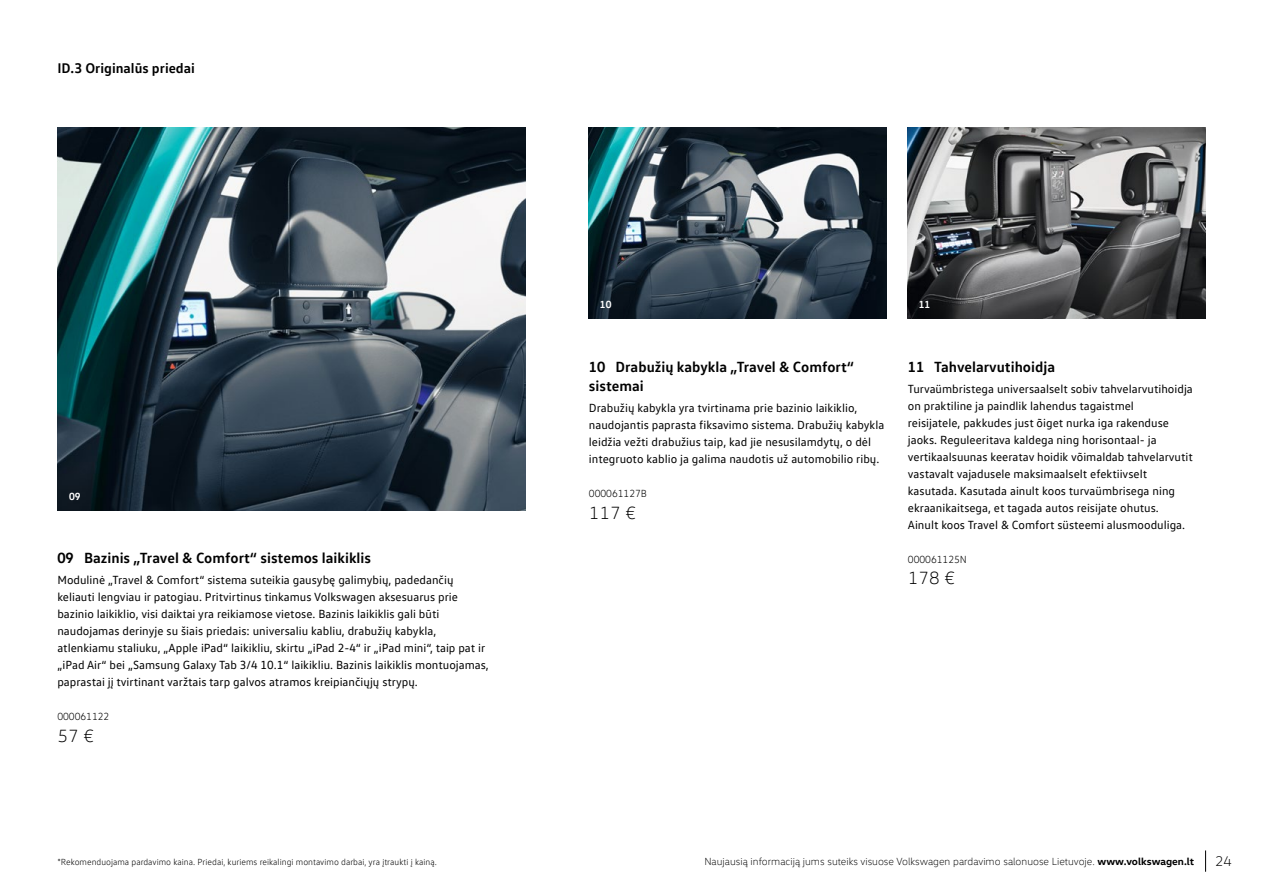
<style>
.page{position:relative;width:1263px;height:893px;background:#fff}
.page>*{position:absolute;margin:0;border:0;box-sizing:border-box;transform-origin:0 0}
.AKSE_cena{font:300 18px "VW Head";color:#000}
.jauns_10_13{font:700 15px/19.5px "VW Text";color:#000}
.t1{font:700 14.25px "VW Text";color:#000}
.t2{font:300 14.25px "VW Head";color:#000}
.pamats_nelīdzens_4mm{font:12px/17px "VW Text";color:#000}
.t3{font:300 10.5px "VW Head";color:#000}
.AKSE_kods{font:300 10.5px "VW Text";color:#000}
.cena_M{font:700 10.5px "VW Text";color:#fff}
.t4{font:300 9px "VW Text";color:#000}
.s1{font-weight:700}
</style>
<div class="page">
<svg style="left:1205px;top:850px;width:1px;height:22px"></svg>
<img style="left:57px;top:128px;width:468px;height:382px">
<img style="left:908px;top:128px;width:297px;height:191px">
<img style="left:589px;top:128px;width:298px;height:191px">
<p class="t1" style="left:57px;top:59px;width:139px">ID.3 Originalūs priedai</p>
<p class="cena_M" style="left:69px;top:489px;width:13px">09</p>
<p class="jauns_10_13" style="left:57px;top:547px;width:315px">09 Bazinis „Travel &amp; Comfort“ sistemos laikiklis</p>
<p class="pamats_nelīdzens_4mm" style="left:57px;top:571px;width:433px">Modulinė „Travel &amp; Comfort“ sistema suteikia gausybę galimybių, padedančių keliauti lengviau ir patogiau. Pritvirtinus tinkamus Volkswagen aksesuarus prie bazinio laikiklio, visi daiktai yra reikiamose vietose. Bazinis laikiklis gali būti naudojamas derinyje su šiais priedais: universaliu kabliu, drabužių kabykla, atlenkiamu staliuku, „Apple iPad“ laikikliu, skirtu „iPad 2-4“ ir „iPad mini“, taip pat ir „iPad Air“ bei „Samsung Galaxy Tab 3/4 10.1“ laikikliu. Bazinis laikiklis montuojamas, paprastai jį tvirtinant varžtais tarp galvos atramos kreipiančiųjų strypų.</p>
<p class="AKSE_kods" style="left:57px;top:710px;width:53px">000061122</p>
<p class="AKSE_cena" style="left:57px;top:725px;width:38px">57 €</p>
<p class="t4" style="left:57px;top:856px;width:381px">*Rekomenduojama pardavimo kaina. Priedai, kuriems reikalingi montavimo darbai, yra įtraukti į kainą.</p>
<p class="cena_M" style="left:600px;top:298px;width:13px">10</p>
<p class="cena_M" style="left:919px;top:298px;width:13px">11</p>
<p class="jauns_10_13" style="left:589px;top:356px;width:267px">10 Drabužių kabykla „Travel &amp; Comfort“ sistemai</p>
<p class="pamats_nelīdzens_4mm" style="left:589px;top:399px;width:297px">Drabužių kabykla yra tvirtinama prie bazinio laikiklio, naudojantis paprasta fiksavimo sistema. Drabužių kabykla leidžia vežti drabužius taip, kad jie nesusilamdytų, o dėl integruoto kablio ja galima naudotis už automobilio ribų.</p>
<p class="AKSE_kods" style="left:589px;top:488px;width:60px">000061127B</p>
<p class="AKSE_cena" style="left:589px;top:502px;width:49px">117 €</p>
<p class="jauns_10_13" style="left:908px;top:356px;width:149px">11 Tahvelarvutihoidja</p>
<p class="pamats_nelīdzens_4mm" style="left:908px;top:380px;width:286px">Turvaümbristega universaalselt sobiv tahvelarvutihoidja on praktiline ja paindlik lahendus tagaistmel<br>reisijatele, pakkudes just õiget nurka iga rakenduse jaoks. Reguleeritava kaldega ning horisontaal- ja vertikaalsuunas keeratav hoidik võimaldab tahvelarvutit vastavalt vajadusele maksimaalselt efektiivselt kasutada. Kasutada ainult koos turvaümbrisega ning ekraanikaitsega, et tagada autos reisijate ohutus.<br>Ainult koos Travel &amp; Comfort süsteemi alusmooduliga.</p>
<p class="AKSE_kods" style="left:908px;top:553px;width:60px">000061125N</p>
<p class="AKSE_cena" style="left:908px;top:567px;width:49px">178 €</p>
<p class="t3" style="left:704px;top:855px;width:491px">Naujausią informaciją jums suteiks visuose Volkswagen pardavimo salonuose Lietuvoje. <span class="s1">www.volkswagen.lt</span></p>
<p class="t2" style="left:1215px;top:853px;width:18px">24</p>
</div>
